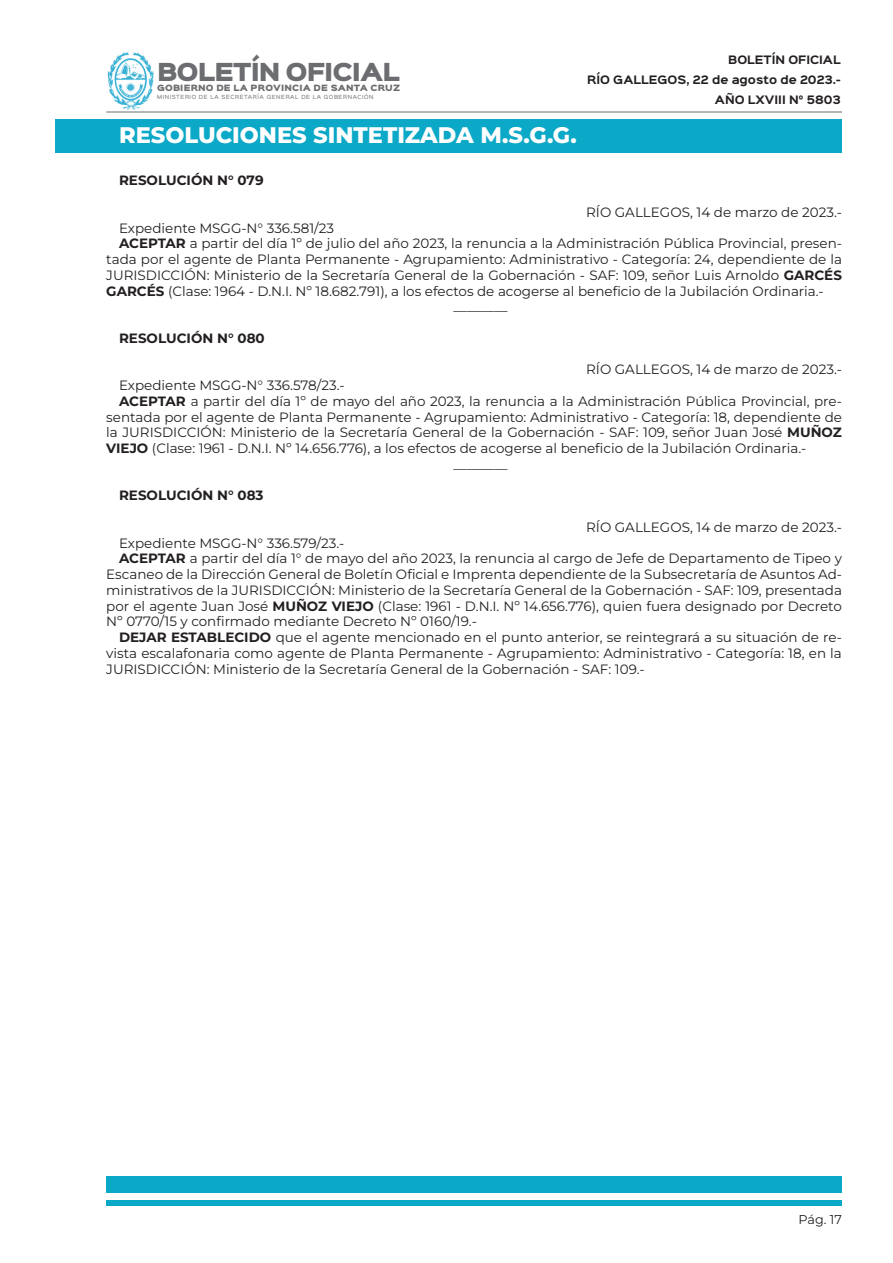
<style>
.page{position:relative;width:893px;height:1263px;background:#fff}
.page>*{position:absolute;margin:0;border:0;box-sizing:border-box;transform-origin:0 0}
.t1{font:800 22.5px "Montserrat";color:#fff}
.t2{font:22.35px "Sinkin Sans 900 X Black";letter-spacing:-.04em;color:#6c6d70}
.t3{font:13.5px/15.8px "Montserrat";color:#231f20;text-align:justify}
.t4{font:700 13.5px "Montserrat";color:#231f20}
.t5{font:12.75px "Montserrat";color:#231f20}
.t6{font:700 10.5px/20px "Sinkin Sans 700";color:#231f20;text-align:right}
.t7{font:7.8px "Sinkin Sans 900 X Black";letter-spacing:.02em;color:#6c6d70}
.t8{font:5.1px "Sinkin Sans 400";letter-spacing:.12em;color:#6c6d70}
.s1{font-weight:700}
</style>
<div class="page">
<img style="left:107px;top:52px;width:47px;height:57px">
<hr style="left:106px;top:112px;width:736px;height:1px;background:#6c6d70">
<div style="left:106px;top:1177px;width:736px;height:16px;background:#0ba9c7"></div>
<div style="left:106px;top:1200px;width:736px;height:5px;background:#0ba9c7"></div>
<div style="left:55px;top:119px;width:787px;height:33px;background:#0ba9c7"></div>
<h2 class="t2" style="left:157px;top:61px;width:244px">BOLETÍN OFICIAL</h2>
<p class="t7" style="left:157px;top:84px;width:245px">GOBIERNO DE LA PROVINCIA DE SANTA CRUZ</p>
<p class="t8" style="left:157px;top:93px;width:218px">MINISTERIO DE LA SECRETARÍA GENERAL DE LA GOBERNACIÓN</p>
<p class="t1" style="left:119px;top:120px;width:459px">RESOLUCIONES SINTETIZADA M.S.G.G.</p>
<p class="t4" style="left:119px;top:171px;width:146px">RESOLUCIÓN N° 079</p>
<p class="t6" style="left:587px;top:50px;width:255px">BOLETÍN OFICIAL<br>RÍO GALLEGOS, 22 de agosto de 2023.-<br>AÑO LXVIII N° 5803</p>
<p class="t3" style="left:586px;top:204px;width:257px">RÍO GALLEGOS, 14 de marzo de 2023.-</p>
<p class="t3" style="left:119px;top:220px;width:217px">Expediente MSGG-N° 336.581/23</p>
<p class="t3" style="left:106px;top:235px;width:737px;text-indent:13px"><span class="s1">ACEPTAR</span> a partir del día 1º de julio del año 2023, la renuncia a la Administración Pública Provincial, presen&shy;tada por el agente de Planta Permanente - Agrupamiento: Administrativo - Categoría: 24, dependiente de la JURISDICCIÓN: Ministerio de la Secretaría General de la Gobernación - SAF: 109, señor Luis Arnoldo <span class="s1">GARCÉS GARCÉS</span> (Clase: 1964 - D.N.I. Nº 18.682.791), a los efectos de acogerse al beneficio de la Jubilación Ordinaria.-</p>
<p class="t3" style="left:453px;top:298px;width:55px">________</p>
<p class="t4" style="left:119px;top:328px;width:147px">RESOLUCIÓN N° 080</p>
<p class="t3" style="left:586px;top:361px;width:257px">RÍO GALLEGOS, 14 de marzo de 2023.-</p>
<p class="t3" style="left:119px;top:377px;width:227px">Expediente MSGG-N° 336.578/23.-</p>
<p class="t3" style="left:106px;top:393px;width:737px;text-indent:13px"><span class="s1">ACEPTAR</span> a partir del día 1º de mayo del año 2023, la renuncia a la Administración Pública Provincial, pre&shy;sentada por el agente de Planta Permanente - Agrupamiento: Administrativo - Categoría: 18, dependiente de la JURISDICCIÓN: Ministerio de la Secretaría General de la Gobernación - SAF: 109, señor Juan José <span class="s1">MUÑOZ VIEJO</span> (Clase: 1961 - D.N.I. Nº 14.656.776), a los efectos de acogerse al beneficio de la Jubilación Ordinaria.-</p>
<p class="t3" style="left:453px;top:456px;width:55px">________</p>
<p class="t4" style="left:119px;top:486px;width:146px">RESOLUCIÓN N° 083</p>
<p class="t3" style="left:586px;top:519px;width:257px">RÍO GALLEGOS, 14 de marzo de 2023.-</p>
<p class="t3" style="left:119px;top:535px;width:227px">Expediente MSGG-N° 336.579/23.-</p>
<p class="t3" style="left:106px;top:550px;width:737px;text-indent:13px"><span class="s1">ACEPTAR</span> a partir del día 1° de mayo del año 2023, la renuncia al cargo de Jefe de Departamento de Tipeo y Escaneo de la Dirección General de Boletín Oficial e Imprenta dependiente de la Subsecretaría de Asuntos Ad&shy;ministrativos de la JURISDICCIÓN: Ministerio de la Secretaría General de la Gobernación - SAF: 109, presentada por el agente Juan José <span class="s1">MUÑOZ VIEJO</span> (Clase: 1961 - D.N.I. Nº 14.656.776), quien fuera designado por Decreto Nº 0770/15 y confirmado mediante Decreto Nº 0160/19.-</p>
<p class="t3" style="left:106px;top:629px;width:737px;text-indent:13px"><span class="s1">DEJAR ESTABLECIDO</span> que el agente mencionado en el punto anterior, se reintegrará a su situación de re&shy;vista escalafonaria como agente de Planta Permanente - Agrupamiento: Administrativo - Categoría: 18, en la JURISDICCIÓN: Ministerio de la Secretaría General de la Gobernación - SAF: 109.-</p>
<p class="t5" style="left:799px;top:1211px;width:45px">Pág. 17</p>
</div>
